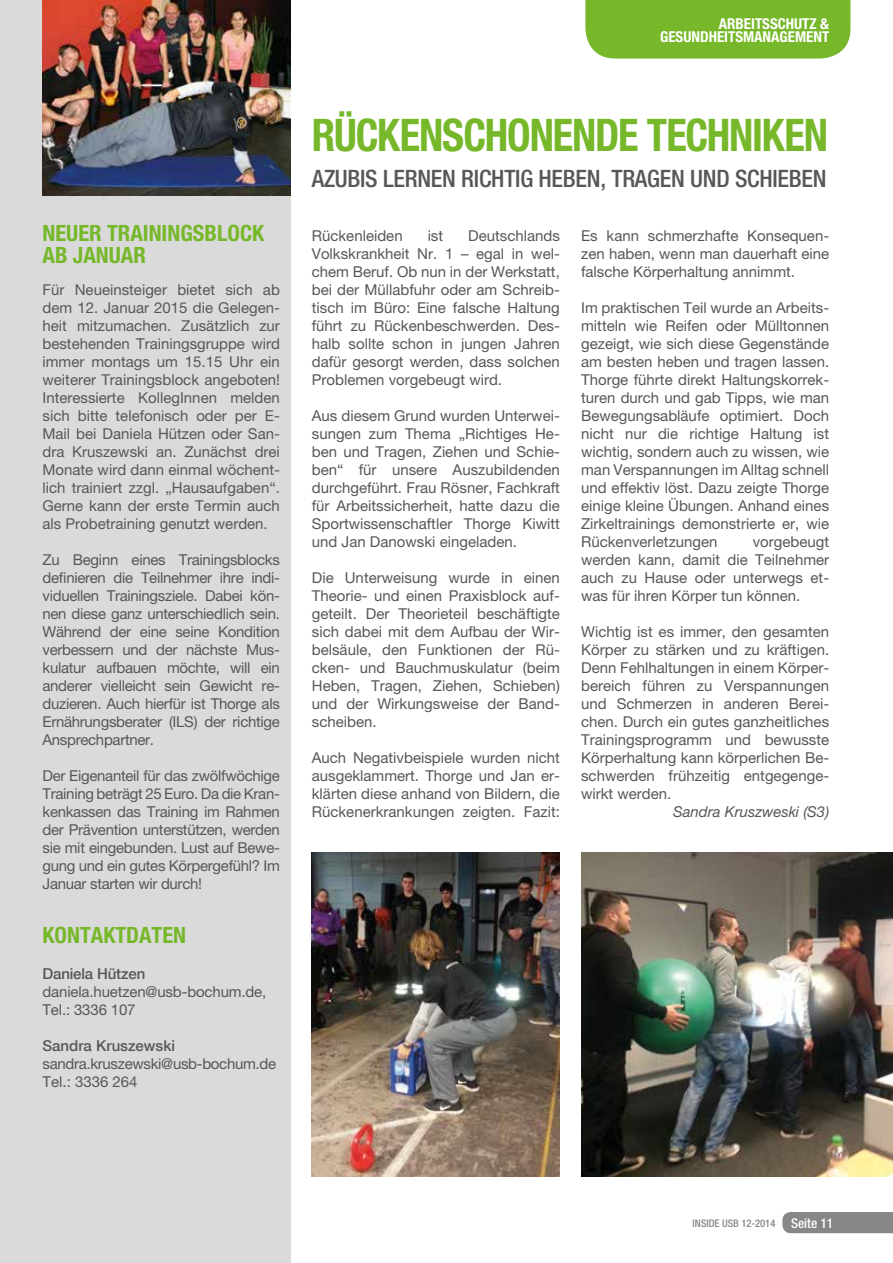
<style>
.page{position:relative;width:893px;height:1263px;background:#fff}
.page>*{position:absolute;margin:0;border:0;box-sizing:border-box;transform-origin:0 0}
.t1{font:700 condensed 45px "Helvetica Neue";letter-spacing:-.025em;color:#76b82a;scale:.94 1}
.t2{font:500 condensed 24px "Helvetica Neue";letter-spacing:-.01em;color:#575756}
.t3{font:700 condensed 22.5px/22.5px "Helvetica Neue";color:#76b82a}
.t4{font:15px/18px "Helvetica Neue";color:#575756;text-align:justify}
.t5{font:15px/18px "Helvetica Neue";letter-spacing:-.02em;color:#575756}
.t6{font:700 condensed 15px/13.5px "Helvetica Neue";color:#fff;text-align:right}
.t7{font:500 15px "Helvetica Neue";color:#575756}
.t8{font:italic 15px "Helvetica Neue";color:#575756}
.t9{font:500 condensed 13.5px "Helvetica Neue";color:#fff}
.t10{font:500 condensed 10.5px "Helvetica Neue";color:#878787}
</style>
<div class="page">
<div style="left:585px;top:0;width:265px;height:59px;background:#76b82a"></div>
<div style="left:782px;top:1212px;width:111px;height:21px;background:#878787"></div>
<div style="left:0;top:0;width:291px;height:1263px;background:#dadada"></div>
<img style="left:43px;top:0;width:248px;height:196px">
<img style="left:312px;top:853px;width:248px;height:324px">
<img style="left:581px;top:853px;width:312px;height:324px">
<h3 class="t3" style="left:43px;top:221px;width:223px">NEUER TRAININGSBLOCK<br>AB JANUAR</h3>
<p class="t4" style="left:43px;top:280px;width:239px">Für Neueinsteiger bietet sich ab dem 12. Januar 2015 die Gelegen&shy;heit mitzumachen. Zusätzlich zur bestehenden Trainingsgruppe wird immer montags um 15.15 Uhr ein weiterer Trainingsblock angeboten!<br>Interessierte KollegInnen melden sich bitte telefonisch oder per E-Mail bei Daniela Hützen oder San&shy;dra Kruszewski an. Zunächst drei Monate wird dann einmal wöchent&shy;lich trainiert zzgl. „Hausaufgaben“.<br>Gerne kann der erste Termin auch als Probetraining genutzt werden.</p>
<p class="t4" style="left:43px;top:550px;width:239px">Zu Beginn eines Trainingsblocks definieren die Teilnehmer ihre indi&shy;viduellen Trainingsziele. Dabei kön&shy;nen diese ganz unterschiedlich sein.<br>Während der eine seine Kondition verbessern und der nächste Mus&shy;kulatur aufbauen möchte, will ein anderer vielleicht sein Gewicht re&shy;duzieren. Auch hierfür ist Thorge als Ernährungsberater (ILS) der richtige Ansprechpartner.</p>
<p class="t4" style="left:43px;top:766px;width:239px">Der Eigenanteil für das zwölfwöchige Training beträgt 25 Euro. Da die Kran&shy;kenkassen das Training im Rahmen der Prävention unterstützen, werden sie mit eingebunden. Lust auf Bewe&shy;gung und ein gutes Körpergefühl? Im Januar starten wir durch!</p>
<h3 class="t3" style="left:43px;top:923px;width:145px">KONTAKTDATEN</h3>
<p class="t7" style="left:43px;top:961px;width:104px">Daniela Hützen</p>
<p class="t4" style="left:43px;top:982px;width:225px">daniela.huetzen@usb-bochum.de,<br>Tel.: 3336 107</p>
<p class="t7" style="left:43px;top:1033px;width:134px">Sandra Kruszewski</p>
<p class="t5" style="left:43px;top:1054px;width:235px">sandra.kruszewski@usb-bochum.de<br>Tel.: 3336 264</p>
<p class="t6" style="left:660px;top:16px;width:171px">ARBEITSSCHUTZ &amp;<br>GESUNDHEITSMANAGEMENT</p>
<h1 class="t1" style="left:312px;top:107px;width:551px">RÜCKENSCHONENDE TECHNIKEN</h1>
<h2 class="t2" style="left:312px;top:164px;width:337px">AZUBIS LERNEN RICHTIG HEBEN , TRAGEN</h2>
<h2 class="t2" style="left:690px;top:164px;width:124px">UND SCHIEBEN</h2>
<p class="t4" style="left:312px;top:226px;width:250px;text-indent:156px">Deutschlands Volkskrankheit Nr. 1 – egal in wel&shy;chem Beruf. Ob nun in der Werkstatt, bei der Müllabfuhr oder am Schreib&shy;tisch im Büro: Eine falsche Haltung führt zu Rückenbeschwerden. Des&shy;halb sollte schon in jungen Jahren dafür gesorgt werden, dass solchen Problemen vorgebeugt wird.</p>
<p class="t4" style="left:312px;top:406px;width:250px">Aus diesem Grund wurden Unterwei&shy;sungen zum Thema „Richtiges He&shy;ben und Tragen, Ziehen und Schie&shy;ben“ für unsere Auszubildenden durchgeführt. Frau Rösner, Fachkraft für Arbeitssicherheit, hatte dazu die Sportwissenschaftler Thorge Kiwitt und Jan Danowski eingeladen.</p>
<p class="t4" style="left:312px;top:568px;width:250px">Die Unterweisung wurde in einen Theorie- und einen Praxisblock auf&shy;geteilt. Der Theorieteil beschäftigte sich dabei mit dem Aufbau der Wir&shy;belsäule, den Funktionen der Rü&shy;cken- und Bauchmuskulatur (beim Heben, Tragen, Ziehen, Schieben) und der Wirkungsweise der Band&shy;scheiben.</p>
<p class="t4" style="left:312px;top:748px;width:250px">Auch Negativbeispiele wurden nicht ausgeklammert. Thorge und Jan er&shy;klärten diese anhand von Bildern, die Rückenerkrankungen zeigten. Fazit:</p>
<p class="t4" style="left:312px;top:226px;width:92px">Rückenleiden</p>
<p class="t4" style="left:428px;top:226px;width:17px">ist</p>
<p class="t4" style="left:581px;top:226px;width:250px">Es kann schmerzhafte Konsequen&shy;zen haben, wenn man dauerhaft eine falsche Körperhaltung annimmt.</p>
<p class="t4" style="left:581px;top:298px;width:250px">Im praktischen Teil wurde an Arbeits&shy;mitteln wie Reifen oder Mülltonnen gezeigt, wie sich diese Gegenstände am besten heben und tragen lassen.<br>Thorge führte direkt Haltungskorrek&shy;turen durch und gab Tipps, wie man Bewegungsabläufe optimiert. Doch nicht nur die richtige Haltung ist wichtig, sondern auch zu wissen, wie man Verspannungen im Alltag schnell und effektiv löst. Dazu zeigte Thorge einige kleine Übungen. Anhand eines Zirkeltrainings demonstrierte er, wie Rückenverletzungen</p>
<p class="t4" style="left:581px;top:532px;width:250px;text-indent:172px">vorgebeugt werden kann, damit die Teilnehmer auch zu Hause oder unterwegs et&shy;was für ihren Körper tun können.</p>
<p class="t4" style="left:581px;top:622px;width:250px">Wichtig ist es immer, den gesamten Körper zu stärken und zu kräftigen.<br>Denn Fehlhaltungen in einem Körper&shy;bereich führen zu Verspannungen und Schmerzen in anderen Berei&shy;chen. Durch ein gutes ganzheitliches Trainingsprogramm und bewusste Körperhaltung kann körperlichen Be&shy;schwerden frühzeitig entgegenge&shy;wirkt werden.</p>
<p class="t8" style="left:673px;top:802px;width:158px">Sandra Kruszweski (S3)</p>
<p class="t10" style="left:693px;top:1217px;width:84px">INSIDE USB 12-2014</p>
<p class="t9" style="left:791px;top:1215px;width:44px">SEITE 11</p>
</div>
